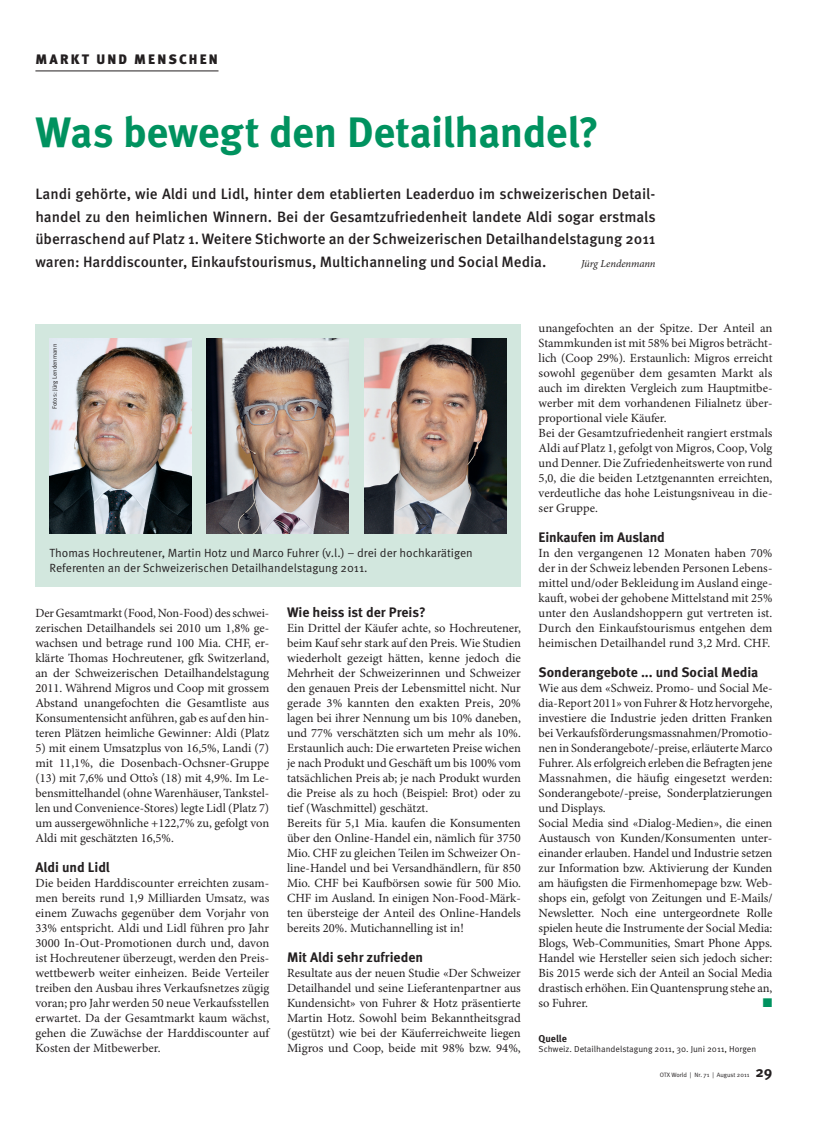
<style>
.page{position:relative;width:815px;height:1134px;background:#fff}
.page>*{position:absolute;margin:0;border:0;box-sizing:border-box;transform-origin:0 0}
.Titel_Redaktion_x04{font:700 42.5px "Meta OT";letter-spacing:-.01em;color:#00925f}
.Lead_x06{font:500 15px/22.5px "Meta OT";color:#231f20;text-align:justify}
.Pagina_rechts{font:700 15px "Meta OT";color:#231f20}
.Zwischentitel_x09{font:700 13.75px "Meta OT";color:#231f20}
.Rubriktitel_Red_x01{font:900 13.75px "Meta OT";letter-spacing:.155em;color:#231f20}
.Grundtext_x08{font:12.5px/15px "Minion Pro";color:#231f20;text-align:justify}
.Grundtext_x08-2{font:12.5px "Zapf Dingbats Std";color:#00925f}
.Grundtext_Kasten_Ein{font:11.88px/15px "Meta OT Norm";color:#231f20}
.Lead_x06-2{font:italic 10.62px "Minion Pro";letter-spacing:-.005em;color:#231f20}
.Info_Quellen_Titel_x{font:700 10px "Meta OT";color:#231f20}
.Info_Quelle_Grundtex{font:8.75px "Meta OT Norm";color:#231f20}
.Fusszeile_Pagina_rec{font:6.25px "Meta OT Norm";color:#231f20}
.Fotograf_x12{font:6.25px "Meta OT Norm";color:#231f20}
</style>
<div class="page">
<hr style="left:35px;top:71px;width:184px;height:1px;background:#231f20">
<div style="left:35px;top:324px;width:486px;height:263px;background:#d2e7de"></div>
<img style="left:50px;top:339px;width:141px;height:194px">
<img style="left:207px;top:339px;width:142px;height:194px">
<img style="left:364px;top:339px;width:142px;height:194px">
<p class="Rubriktitel_Red_x01" style="left:35px;top:50px;width:184px">MARKT UND MENSCHEN</p>
<p class="Titel_Redaktion_x04" style="left:35px;top:107px;width:565px">Was bewegt den Detailhandel?</p>
<p class="Lead_x06" style="left:35px;top:183px;width:622px">Landi gehörte, wie Aldi und Lidl, hinter dem etablierten Leaderduo im schweizerischen Detail&shy;handel zu den heimlichen Winnern. Bei der Gesamtzufriedenheit landete Aldi sogar erstmals überraschend auf Platz 1. Weitere Stichworte an der Schweizerischen Detailhandelstagung 2011 waren: Harddiscounter, Einkaufstourismus, Multichanneling und Social Media.</p>
<p class="Lead_x06-2" style="left:581px;top:257px;width:76px">Jürg Lendenmann</p>
<p class="Fotograf_x12" style="left:51px;top:409px;width:66px;rotate:-90deg">Fotos: Jürg Lendenmann</p>
<p class="Grundtext_Kasten_Ein" style="left:50px;top:546px;width:425px">Thomas Hochreutener, Martin Hotz und Marco Fuhrer (v.l.) – drei der hochkarätigen<br>Referenten an der Schweizerischen Detailhandelstagung 2011.</p>
<p class="Grundtext_x08" style="left:35px;top:606px;width:235px">Der Gesamtmarkt (Food, Non-Food) des schwei&shy;zerischen Detailhandels sei 2010 um 1,8% ge&shy;wachsen und betrage rund 100 Mia. CHF, er&shy;klärte Thomas Hochreutener, gfk Switzerland, an der Schweizerischen Detailhandelstagung 2011. Während Migros und Coop mit grossem Abstand unangefochten die Gesamtliste aus Konsumentensicht anführen, gab es auf den hin&shy;teren Plätzen heimliche Gewinner: Aldi (Platz</p>
<p class="Grundtext_x08" style="left:35px;top:741px;width:235px">5) mit einem Umsatzplus von 16,5%, Landi (7) mit 11,1%, die Dosenbach-Ochsner-Gruppe (13) mit 7,6% und Otto’s (18) mit 4,9%. Im Le&shy;bensmittelhandel (ohne Warenhäuser, Tankstel&shy;len und Convenience-Stores) legte Lidl (Platz 7) um aussergewöhnliche +122,7% zu, gefolgt von Aldi mit geschätzten 16,5%.</p>
<p class="Zwischentitel_x09" style="left:35px;top:859px;width:76px">Aldi und Lidl</p>
<p class="Grundtext_x08" style="left:35px;top:876px;width:235px">Die beiden Harddiscounter erreichten zusam&shy;men bereits rund 1,9 Milliarden Umsatz, was einem Zuwachs gegenüber dem Vorjahr von 33% entspricht. Aldi und Lidl führen pro Jahr 3000 In-Out-Promotionen durch und, davon ist Hochreutener überzeugt, werden den Preis&shy;wettbewerb weiter einheizen. Beide Verteiler treiben den Ausbau ihres Verkaufsnetzes zügig voran; pro Jahr werden 50 neue Verkaufsstellen erwartet. Da der Gesamtmarkt kaum wächst, gehen die Zuwächse der Harddiscounter auf Kosten der Mitbewerber.</p>
<p class="Zwischentitel_x09" style="left:287px;top:604px;width:140px">Wie heiss ist der Preis?</p>
<p class="Grundtext_x08" style="left:287px;top:621px;width:235px">Ein Drittel der Käufer achte, so Hochreutener, beim Kauf sehr stark auf den Preis. Wie Studien wiederholt gezeigt hätten, kenne jedoch die Mehrheit der Schweizerinnen und Schweizer den genauen Preis der Lebensmittel nicht. Nur gerade 3% kannten den exakten Preis, 20% lagen bei ihrer Nennung um bis 10% daneben, und 77% verschätzten sich um mehr als 10%.<br>Erstaunlich auch: Die erwarteten Preise wichen je nach Produkt und Geschäft um bis 100% vom tatsächlichen Preis ab; je nach Produkt wurden die Preise als zu hoch (Beispiel: Brot) oder zu tief (Waschmittel) geschätzt.</p>
<p class="Grundtext_x08" style="left:287px;top:816px;width:235px">Bereits für 5,1 Mia. kaufen die Konsumenten über den Online-Handel ein, nämlich für 3750<br>Mio. CHF zu gleichen Teilen im Schweizer On&shy;line-Handel und bei Versandhändlern, für 850<br>Mio. CHF bei Kaufbörsen sowie für 500 Mio.<br>CHF im Ausland. In einigen Non-Food-Märk&shy;ten übersteige der Anteil des Online-Handels bereits 20%. Mutichannelling ist in!</p>
<p class="Zwischentitel_x09" style="left:287px;top:949px;width:138px">Mit Aldi sehr zufrieden</p>
<p class="Grundtext_x08" style="left:287px;top:966px;width:235px">Resultate aus der neuen Studie «Der Schweizer Detailhandel und seine Lieferantenpartner aus Kundensicht» von Fuhrer &amp; Hotz präsentierte Martin Hotz. Sowohl beim Bekanntheitsgrad (gestützt) wie bei der Käuferreichweite liegen Migros und Coop, beide mit 98% bzw. 94%,</p>
<p class="Grundtext_x08" style="left:539px;top:321px;width:235px">unangefochten an der Spitze. Der Anteil an Stammkunden ist mit 58% bei Migros beträcht&shy;lich (Coop 29%). Erstaunlich: Migros erreicht sowohl gegenüber dem gesamten Markt als auch im direkten Vergleich zum Hauptmitbe&shy;werber mit dem vorhandenen Filialnetz über&shy;proportional viele Käufer.</p>
<p class="Grundtext_x08" style="left:539px;top:426px;width:235px">Bei der Gesamtzufriedenheit rangiert erstmals Aldi auf Platz 1, gefolgt von Migros, Coop, Volg und Denner. Die Zufriedenheitswerte von rund 5,0, die die beiden Letztgenannten erreichten, verdeutliche das hohe Leistungsniveau in die&shy;ser Gruppe.</p>
<p class="Zwischentitel_x09" style="left:539px;top:529px;width:128px">Einkaufen im Ausland</p>
<p class="Grundtext_x08" style="left:539px;top:546px;width:235px">In den vergangenen 12 Monaten haben 70% der in der Schweiz lebenden Personen Lebens&shy;mittel und/oder Bekleidung im Ausland einge&shy;kauft, wobei der gehobene Mittelstand mit 25% unter den Auslandshoppern gut vertreten ist.<br>Durch den Einkaufstourismus entgehen dem heimischen Detailhandel rund 3,2 Mrd. CHF.</p>
<p class="Zwischentitel_x09" style="left:539px;top:664px;width:221px">Sonderangebote ... und Social Media</p>
<p class="Grundtext_x08" style="left:539px;top:681px;width:235px">Wie aus dem «Schweiz. Promo- und Social Me&shy;dia-Report 2011» von Fuhrer &amp; Hotz hervorgehe, investiere die Industrie jeden dritten Franken bei Verkaufsförderungsmassnahmen/Promotio&shy;nen in Sonderangebote/-preise, erläuterte Marco Fuhrer. Als erfolgreich erleben die Befragten jene Massnahmen, die häufig eingesetzt werden:<br>Sonderangebote/-preise, Sonderplatzierungen und Displays.</p>
<p class="Grundtext_x08" style="left:539px;top:816px;width:235px">Social Media sind «Dialog-Medien», die einen Austausch von Kunden/Konsumenten unter&shy;einander erlauben. Handel und Industrie setzen zur Information bzw. Aktivierung der Kunden am häufigsten die Firmenhomepage bzw. Web&shy;shops ein, gefolgt von Zeitungen und E-Mails/ Newsletter. Noch eine untergeordnete Rolle spielen heute die Instrumente der Social Media:<br>Blogs, Web-Communities, Smart Phone Apps.<br>Handel wie Hersteller seien sich jedoch sicher:<br>Bis 2015 werde sich der Anteil an Social Media drastisch erhöhen. Ein Quantensprung stehe an, so Fuhrer.</p>
<p class="Grundtext_x08-2" style="left:763px;top:997px;width:11px">■</p>
<p class="Info_Quellen_Titel_x" style="left:539px;top:1033px;width:30px">Quelle</p>
<p class="Info_Quelle_Grundtex" style="left:539px;top:1044px;width:219px">Schweiz. Detailhandelstagung 2011, 30. Juni 2011, Horgen</p>
<p class="Fusszeile_Pagina_rec" style="left:660px;top:1071px;width:91px">OTX World | Nr. 71 | August 2011</p>
<p class="Pagina_rechts" style="left:756px;top:1063px;width:18px">29</p>
</div>
